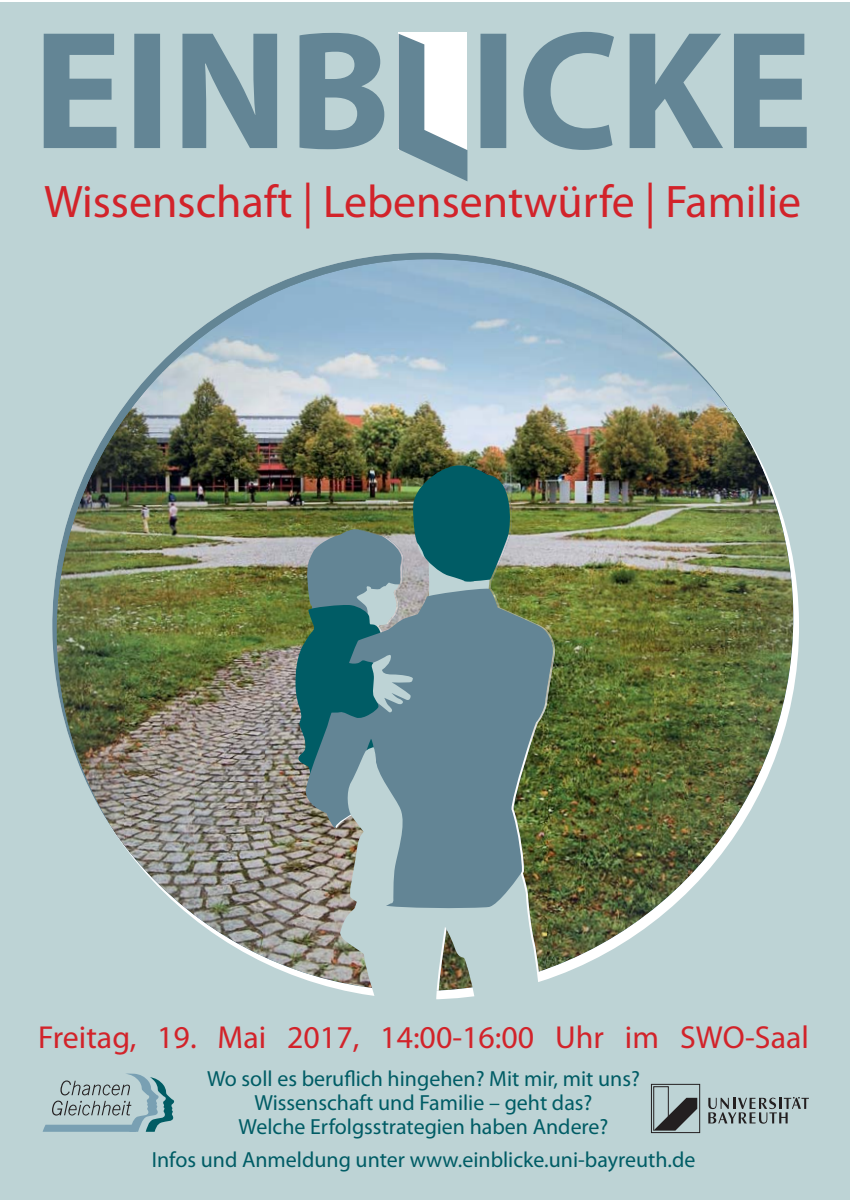
<style>
.page{position:relative;width:850px;height:1202px;background:#fff}
.page>*{position:absolute;margin:0;border:0;box-sizing:border-box;transform-origin:0 0}
.t1{font:45.8px "Myriad Pro";color:#d2232a}
.t2{font:31.8px "Myriad Pro";color:#d2232a}
.t3{font:22px/24px "Myriad Pro";color:#005c65;text-align:center}
</style>
<div class="page">
<div style="left:0;top:2px;width:850px;height:1198px;background:#bdd3d5"></div>
<svg style="left:44px;top:32px;width:763px;height:149px"></svg>
<img style="left:267px;top:259px;width:350px;height:243px">
<img style="left:196px;top:290px;width:74px;height:665px">
<img style="left:617px;top:305px;width:35px;height:640px">
<img style="left:163px;top:325px;width:36px;height:595px">
<img style="left:652px;top:329px;width:39px;height:594px">
<img style="left:126px;top:361px;width:37px;height:530px">
<img style="left:688px;top:364px;width:35px;height:525px">
<img style="left:88px;top:394px;width:40px;height:455px">
<img style="left:723px;top:401px;width:41px;height:451px">
<img style="left:759px;top:467px;width:36px;height:308px">
<img style="left:57px;top:473px;width:35px;height:313px">
<img style="left:263px;top:500px;width:70px;height:488px">
<img style="left:526px;top:502px;width:95px;height:142px">
<img style="left:551px;top:643px;width:69px;height:315px">
<img style="left:333px;top:965px;width:28px;height:24px">
<svg style="left:257px;top:954px;width:7px;height:4px"></svg>
<img style="left:551px;top:957px;width:27px;height:13px">
<img style="left:513px;top:465px;width:13px;height:123px">
<img style="left:555px;top:617px;width:2px;height:155px">
<svg style="left:361px;top:910px;width:190px;height:90px"></svg>
<img style="left:513px;top:588px;width:42px;height:322px">
<img style="left:293px;top:463px;width:220px;height:502px">
<svg style="left:43px;top:1074px;width:131px;height:58px"></svg>
<svg style="left:653px;top:1086px;width:44px;height:45px"></svg>
<div style="left:651px;top:1084px;width:49px;height:49px;border:1px solid #231f20"></div>
<svg style="left:708px;top:1097px;width:101px;height:27px"></svg>
<h1 class="t1" style="left:44px;top:185px;width:759px">Wissenschaft | Lebensentwürfe | Familie</h1>
<h2 class="t2" style="left:38px;top:1025px;width:772px">Freitag, 19. Mai 2017, 14:00-16:00 Uhr im SWO-Saal</h2>
<p class="t3" style="left:207px;top:1068px;width:434px">Wo soll es beruflich hingehen? Mit mir, mit uns?<br>Wissenschaft und Familie – geht das?<br>Welche Erfolgsstrategien haben Andere?</p>
<p class="t3" style="left:152px;top:1149px;width:545px">Infos und Anmeldung unter www.einblicke.uni-bayreuth.de</p>
</div>
